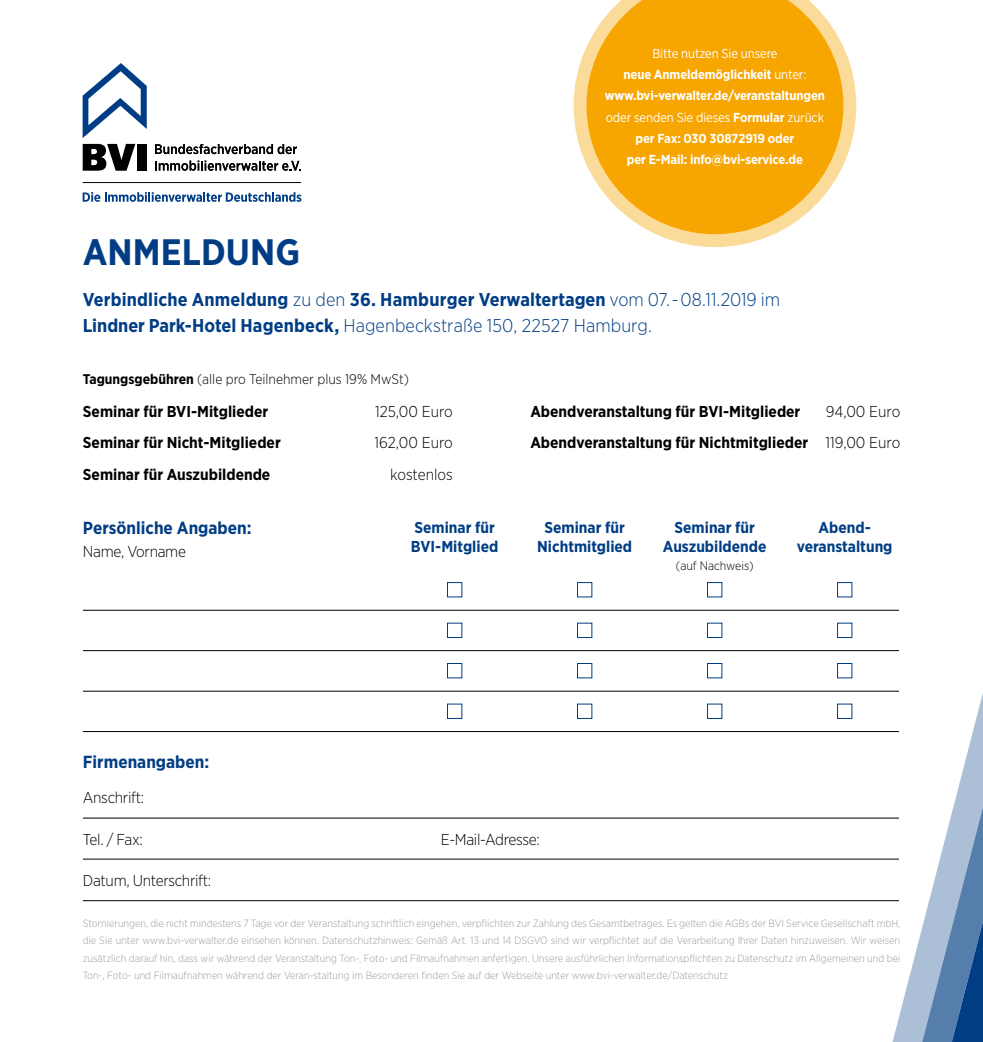
<style>
.page{position:relative;width:983px;height:1042px;background:#fff}
.page>*{position:absolute;margin:0;border:0;box-sizing:border-box;transform-origin:0 0}
.t1{font:700 36.75px "Gotham Narrow";letter-spacing:.005em;color:#003d84}
.t2{font:700 18.55px/26.8px "Gotham Narrow";letter-spacing:.01em;color:#003d84}
.t3{font:700 17.5px "Gotham Narrow";color:#003d84}
.t4{font:700 15.75px/31.5px "Gotham Narrow";color:#000}
.t5{font:700 15.75px/18.9px "Gotham Narrow";color:#003d84;text-align:center}
.t6{font:300 15.75px "Gotham Narrow";letter-spacing:-.02em;color:#000}
.t7{font:300 15.75px/31.5px "Gotham Narrow";color:#000}
.t8{font:300 14px "Gotham Narrow";color:#000}
.t9{font:700 12.95px/21.2px "Gotham Narrow";letter-spacing:-.01em;color:#fff;text-align:center}
.t10{font:300 12.25px "Gotham Narrow";color:#000}
.t11{font:300 10.5px/17.5px "Gotham Narrow";color:#9c9c9d;text-align:justify}
.s1{font-weight:400}
.s2{font-weight:300}
.s3{font-weight:700}
</style>
<div class="page">
<svg style="left:888px;top:690px;width:94px;height:352px"></svg>
<hr style="left:83px;top:818px;width:815px;height:1px;background:#000">
<hr style="left:83px;top:900px;width:815px;height:1px;background:#000">
<hr style="left:83px;top:859px;width:815px;height:1px;background:#000">
<hr style="left:83px;top:731px;width:815px;height:1px;background:#000">
<hr style="left:83px;top:610px;width:815px;height:1px;background:#000">
<hr style="left:83px;top:650px;width:815px;height:1px;background:#000">
<hr style="left:83px;top:691px;width:815px;height:1px;background:#000">
<div style="left:447px;top:582px;width:15px;height:15px;border:1px solid #003d84"></div>
<div style="left:577px;top:582px;width:15px;height:15px;border:1px solid #003d84"></div>
<div style="left:836px;top:582px;width:16px;height:15px;border:1px solid #003d84"></div>
<div style="left:707px;top:582px;width:15px;height:15px;border:1px solid #003d84"></div>
<div style="left:447px;top:623px;width:15px;height:15px;border:1px solid #003d84"></div>
<div style="left:577px;top:623px;width:15px;height:15px;border:1px solid #003d84"></div>
<div style="left:836px;top:623px;width:16px;height:15px;border:1px solid #003d84"></div>
<div style="left:707px;top:623px;width:15px;height:15px;border:1px solid #003d84"></div>
<div style="left:447px;top:663px;width:15px;height:15px;border:1px solid #003d84"></div>
<div style="left:577px;top:663px;width:15px;height:15px;border:1px solid #003d84"></div>
<div style="left:836px;top:663px;width:16px;height:15px;border:1px solid #003d84"></div>
<div style="left:707px;top:663px;width:15px;height:15px;border:1px solid #003d84"></div>
<div style="left:447px;top:703px;width:15px;height:16px;border:1px solid #003d84"></div>
<div style="left:577px;top:703px;width:15px;height:16px;border:1px solid #003d84"></div>
<div style="left:836px;top:703px;width:16px;height:16px;border:1px solid #003d84"></div>
<div style="left:707px;top:703px;width:15px;height:16px;border:1px solid #003d84"></div>
<svg style="left:83px;top:63px;width:64px;height:75px"></svg>
<svg style="left:83px;top:144px;width:52px;height:27px"></svg>
<div style="left:138px;top:144px;width:9px;height:27px;background:#000"></div>
<svg style="left:155px;top:144px;width:142px;height:10px"></svg>
<svg style="left:155px;top:161px;width:146px;height:10px"></svg>
<hr style="left:83px;top:182px;width:218px;height:1px;background:#000">
<svg style="left:83px;top:192px;width:218px;height:10px"></svg>
<svg style="left:573px;top:46px;width:283px;height:201px"></svg>
<svg style="left:586px;top:0;width:257px;height:234px;background:#f8b123"></svg>
<p class="t9" style="left:604px;top:43px;width:221px"><span class="s1">Bitte nutzen Sie unsere<br></span>neue Anmeldemöglichkeit <span class="s1">unter: </span>www.bvi-verwalter.de/veranstaltungen <span class="s1">oder senden Sie dieses</span> Formular <span class="s1">zurück </span>per Fax: 030 30872919 oder<br>per E-Mail: info@bvi-service.de</p>
<h1 class="t1" style="left:83px;top:229px;width:219px">ANMELDUNG</h1>
<h2 class="t2" style="left:83px;top:286px;width:698px">Verbindliche Anmeldung <span class="s2">zu den</span> 36. Hamburger Verwaltertagen <span class="s2">vom 07.-08.11.2019 im<br></span>Lindner Park-Hotel Hagenbeck, <span class="s2">Hagenbeckstraße 150, 22527 Hamburg.</span></h2>
<h3 class="t8" style="left:83px;top:370px;width:327px"><span class="s3">Tagungsgebühren</span> (alle pro Teilnehmer plus 19% MwSt)</h3>
<h3 class="t4" style="left:83px;top:395px;width:199px">Seminar für BVI-Mitglieder<br>Seminar für Nicht-Mitglieder<br>Seminar für Auszubildende</h3>
<h3 class="t7" style="left:374px;top:395px;width:80px">125,00 Euro<br>162,00 Euro</h3>
<h3 class="t4" style="left:530px;top:395px;width:279px">Abendveranstaltung für BVI-Mitglieder<br>Abendveranstaltung für Nichtmitglieder</h3>
<h3 class="t7" style="left:825px;top:395px;width:76px">94,00 Euro<br>119,00 Euro</h3>
<h3 class="t7" style="left:390px;top:458px;width:64px">kostenlos</h3>
<h3 class="t3" style="left:83px;top:517px;width:170px">Persönliche Angaben:</h3>
<h3 class="t6" style="left:83px;top:542px;width:104px">Name, Vorname</h3>
<h3 class="t3" style="left:83px;top:750px;width:128px">Firmenangaben:</h3>
<h3 class="t6" style="left:83px;top:788px;width:63px">Anschrift:</h3>
<h3 class="t6" style="left:83px;top:830px;width:61px">Tel. / Fax:</h3>
<h3 class="t6" style="left:83px;top:871px;width:130px">Datum, Unterschrift:</h3>
<h3 class="t5" style="left:411px;top:518px;width:89px;text-align:left">Seminar für<br>BVI-Mitglied</h3>
<h3 class="t5" style="left:537px;top:518px;width:97px">Seminar für<br>Nichtmitglied</h3>
<h3 class="t5" style="left:796px;top:518px;width:97px">Abend&shy;veranstaltung</h3>
<h3 class="t5" style="left:662px;top:518px;width:105px">Seminar für<br>Auszubildende</h3>
<p class="t10" style="left:675px;top:558px;width:79px">(auf Nachweis)</p>
<h3 class="t6" style="left:441px;top:830px;width:100px">E-Mail-Adresse:</h3>
<p class="t11" style="left:83px;top:914px;width:819px">Stornierungen, die nicht mindestens 7 Tage vor der Veranstaltung schriftlich eingehen, verpflichten zur Zahlung des Gesamtbetrages. Es gelten die AGBs der BVI Service Gesellschaft mbH, die Sie unter www.bvi-verwalter.de einsehen können. Datenschutzhinweis: Gemäß Art. 13 und 14 DSGVO sind wir verpflichtet auf die Verarbeitung Ihrer Daten hinzuweisen. Wir weisen zusätzlich darauf hin, dass wir während der Veranstaltung Ton-, Foto- und Filmaufnahmen anfertigen. Unsere ausführlichen Informationspflichten zu Datenschutz im Allgemeinen und bei Ton-, Foto- und Filmaufnahmen während der Veran-staltung im Besonderen finden Sie auf der Webseite unter www.bvi-verwalter.de/Datenschutz</p>
</div>
